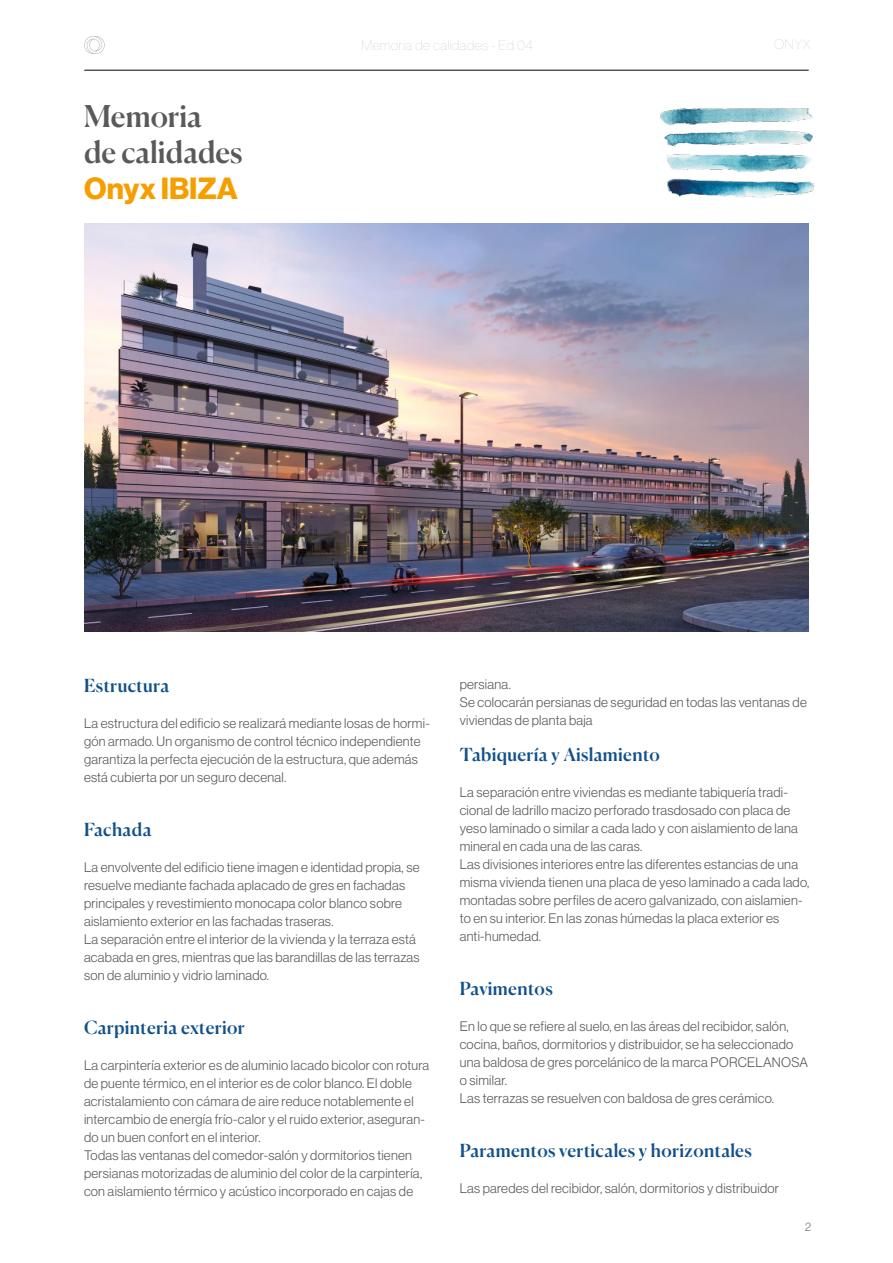
<style>
.page{position:relative;width:893px;height:1263px;background:#fff}
.page>*{position:absolute;margin:0;border:0;box-sizing:border-box;transform-origin:0 0}
.t1{font:500 30px/36px "Canela";color:#5b585b}
.t2{font:700 30px "Haas Grot Disp 75";color:#f69e00}
.t3{font:500 18px "Canela";letter-spacing:.02em;color:#11518b}
.t4{font:300 13.5px/18px "Haas Grot Disp 45";letter-spacing:.02em;color:#5b585b}
.t5{font:100 12px "Haas Grot Disp 35";color:#5b585b}
</style>
<div class="page">
<svg style="left:84px;top:36px;width:21px;height:18px"></svg>
<hr style="left:84px;top:70px;width:725px;height:1px;background:#000">
<img style="left:84px;top:224px;width:725px;height:407px">
<img style="left:660px;top:108px;width:155px;height:90px">
<h1 class="t1" style="left:84px;top:96px;width:160px">Memoria<br>de calidades</h1>
<h1 class="t2" style="left:84px;top:171px;width:155px">Onyx IBIZA</h1>
<h2 class="t3" style="left:84px;top:671px;width:87px">Estructura</h2>
<p class="t4" style="left:84px;top:714px;width:347px">La estructura del edificio se realizará mediante losas de hormi&shy;gón armado. Un organismo de control técnico independiente garantiza la perfecta ejecución de la estructura, que además está cubierta por un seguro decenal.</p>
<h2 class="t3" style="left:84px;top:815px;width:69px">Fachada</h2>
<p class="t4" style="left:84px;top:858px;width:337px">La envolvente del edificio tiene imagen e identidad propia, se resuelve mediante fachada aplacado de gres en fachadas principales y revestimiento monocapa color blanco sobre aislamiento exterior en las fachadas traseras.<br>La separación entre el interior de la vivienda y la terraza está acabada en gres, mientras que las barandillas de las terrazas son de aluminio y vidrio laminado.</p>
<h2 class="t3" style="left:84px;top:1013px;width:162px">Carpinteria exterior</h2>
<p class="t4" style="left:84px;top:1056px;width:347px">La carpintería exterior es de aluminio lacado bicolor con rotura de puente térmico, en el interior es de color blanco. El doble acristalamiento con cámara de aire reduce notablemente el intercambio de energía frío-calor y el ruido exterior, aseguran&shy;do un buen confort en el interior.<br>Todas las ventanas del comedor-salón y dormitorios tienen persianas motorizadas de aluminio del color de la carpintería, con aislamiento térmico y acústico incorporado en cajas de</p>
<p class="t4" style="left:460px;top:675px;width:349px">persiana.<br>Se colocarán persianas de seguridad en todas las ventanas de viviendas de planta baja</p>
<h2 class="t3" style="left:460px;top:740px;width:202px">Tabiquería y Aislamiento</h2>
<p class="t4" style="left:460px;top:783px;width:351px">La separación entre viviendas es mediante tabiquería tradi&shy;cional de ladrillo macizo perforado trasdosado con placa de yeso laminado o similar a cada lado y con aislamiento de lana mineral en cada una de las caras.<br>Las divisiones interiores entre las diferentes estancias de una misma vivienda tienen una placa de yeso laminado a cada lado, montadas sobre perfiles de acero galvanizado, con aislamien&shy;to en su interior. En las zonas húmedas la placa exterior es anti-humedad.</p>
<h2 class="t3" style="left:460px;top:974px;width:95px">Pavimentos</h2>
<p class="t4" style="left:460px;top:1017px;width:350px">En lo que se refiere al suelo, en las áreas del recibidor, salón, cocina, baños, dormitorios y distribuidor, se ha seleccionado una baldosa de gres porcelánico de la marca PORCELANOSA o similar.<br>Las terrazas se resuelven con baldosa de gres cerámico.</p>
<h2 class="t3" style="left:460px;top:1136px;width:294px">Paramentos verticales y horizontales</h2>
<p class="t4" style="left:460px;top:1179px;width:321px">Las paredes del recibidor, salón, dormitorios y distribuidor</p>
<p class="t5" style="left:805px;top:1220px;width:7px">2</p>
</div>
